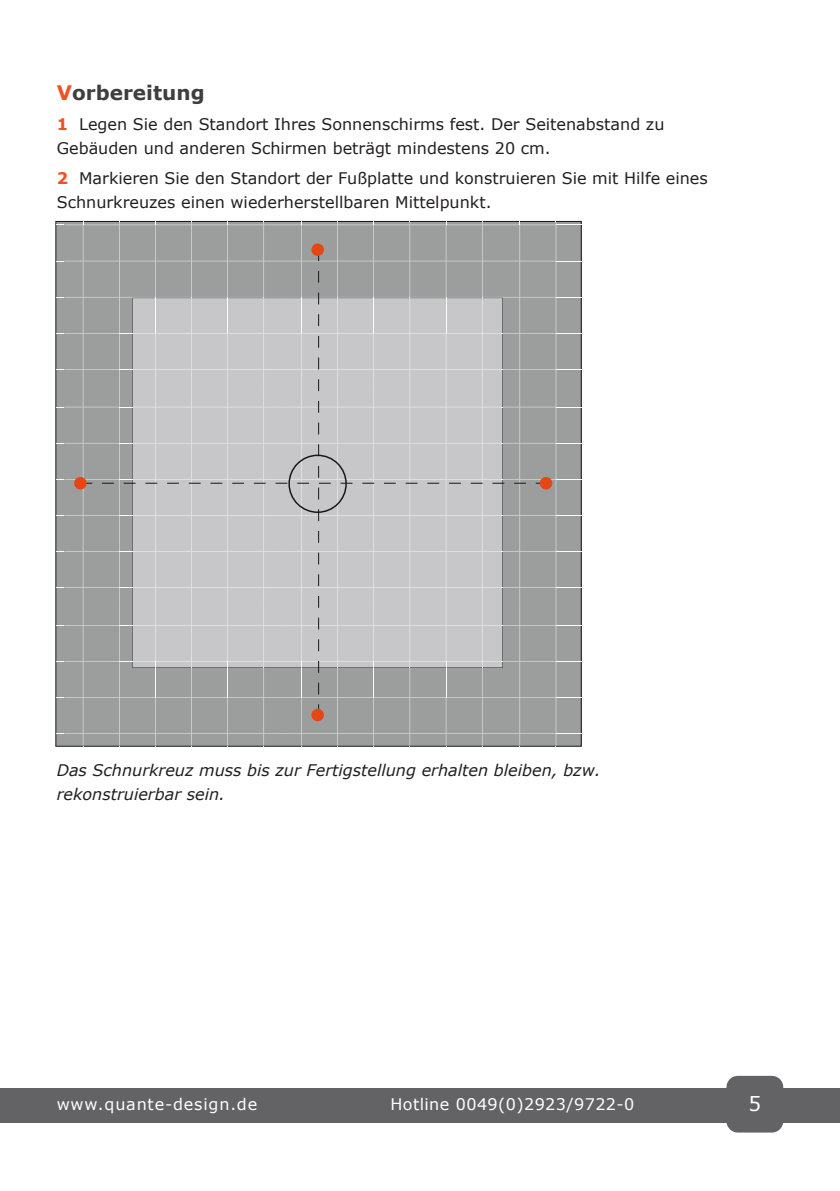
<style>
.page{position:relative;width:840px;height:1191px;background:#fff}
.page>*{position:absolute;margin:0;border:0;box-sizing:border-box;transform-origin:0 0}
.text{font:700 20px "Verdana";color:#3e3e3f}
.t1{font:20px "Verdana";color:#fff}
.text-2{font:16px/24px "Verdana";color:#231f20}
.text-3{font:italic 16px/24px "Verdana";color:#231f20}
.t2{font:16px "Verdana";letter-spacing:.025em;color:#fff}
.t3{font:16px "Verdana";letter-spacing:.05em;color:#fff}
.s1{color:#f05022}
.s2{font-weight:700;color:#f05022}
</style>
<div class="page">
<div style="left:0;top:1088px;width:839px;height:34px;background:#636366"></div>
<div style="left:726px;top:1075px;width:56px;height:57px;background:#636366;border-radius:11px"></div>
<svg style="left:56px;top:221px;width:525px;height:525px;background:#b2b2b3"></svg>
<p class="text" style="left:57px;top:79px;width:149px"><span class="s1">V</span>orbereitung</p>
<p class="text-2" style="left:57px;top:112px;width:609px"><span class="s2">1</span> Legen Sie den Standort Ihres Sonnenschirms fest. Der Seitenabstand zu<br>Gebäuden und anderen Schirmen beträgt mindestens 20 cm.</p>
<p class="text-2" style="left:57px;top:166px;width:652px"><span class="s2">2</span> Markieren Sie den Standort der Fußplatte und konstruieren Sie mit Hilfe eines<br>Schnurkreuzes einen wiederherstellbaren Mittelpunkt.</p>
<p class="text-3" style="left:57px;top:758px;width:545px">Das Schnurkreuz muss bis zur Fertigstellung erhalten bleiben, bzw. rekonstruierbar sein.</p>
<p class="t3" style="left:57px;top:1093px;width:202px">www.quante-design.de</p>
<p class="t2" style="left:390px;top:1093px;width:245px">Hotline 0049(0)2923/9722-0</p>
<p class="t1" style="left:748px;top:1090px;width:14px">5</p>
</div>
